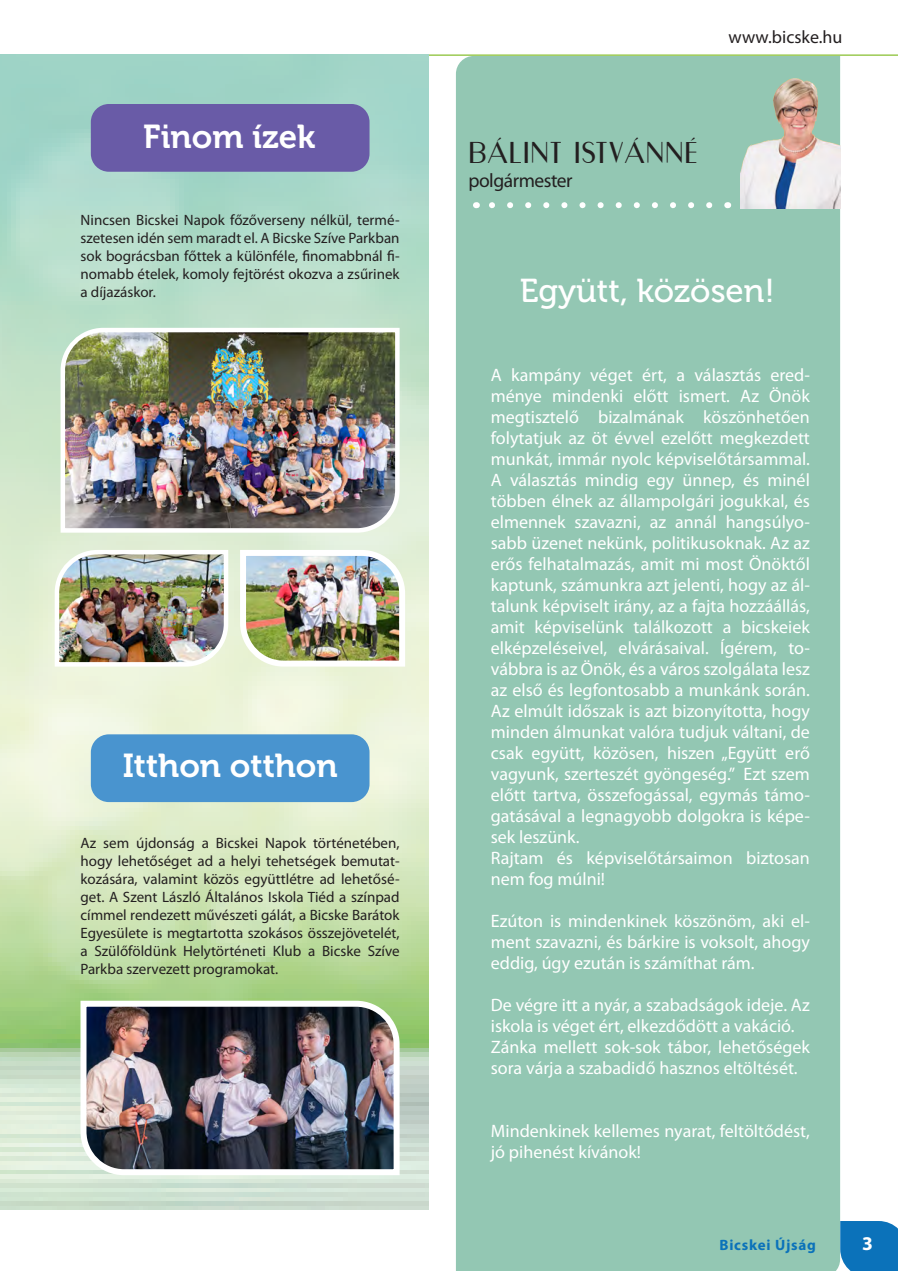
<style>
.page{position:relative;width:898px;height:1271px;background:#fff}
.page>*{position:absolute;margin:0;border:0;box-sizing:border-box;transform-origin:0 0}
.t1{font:33px "Museo 700";color:#fff}
.Head_2_reverse{font:33px "Museo 500";color:#fff}
.HIIRCIM{font:30px "Monterey FLF";letter-spacing:.03em;color:#231f20}
.HIIRCIM-2{font:19.5px "Myriad Pro";letter-spacing:-.025em;color:#231f20}
.t2{font:700 19.5px "Myriad Pro";color:#fff}
.Body_reverse{font:18px/21px "Myriad Pro";color:#fff}
.Subheading{font:18px "Myriad Pro";color:#231f20}
.Body_text{font:15px/18px "Myriad Pro";color:#231f20;text-align:justify}
.t3{font:700 15px "Myriad Pro";letter-spacing:.05em;color:#0b72ba}
</style>
<div class="page">
<div style="left:456px;top:56px;width:384px;height:1215px;background:#93c7b3"></div>
<svg style="left:485px;top:202px;width:224px;height:6px"></svg>
<img style="left:740px;top:63px;width:100px;height:145px">
<hr style="left:0;top:54px;width:897px;height:2px;background:#9bca53">
<img style="left:0;top:54px;width:428px;height:1155px">
<div style="left:91px;top:104px;width:278px;height:68px;background:#695ba7;border-radius:18px"></div>
<div style="left:91px;top:734px;width:278px;height:68px;background:#4994cf;border-radius:18px"></div>
<img style="left:77px;top:997px;width:325px;height:181px">
<img style="left:58px;top:325px;width:344px;height:210px">
<img style="left:237px;top:547px;width:171px;height:122px">
<img style="left:52px;top:548px;width:178px;height:121px">
<div style="left:840px;top:1221px;width:58px;height:50px;background:#0b72ba"></div>
<p class="t1" style="left:143px;top:118px;width:173px">Finom ízek</p>
<p class="Body_text" style="left:80px;top:210px;width:320px">Nincsen Bicskei Napok főzőverseny nélkül, termé&shy;szetesen idén sem maradt el. A Bicske Szíve Parkban sok bográcsban főttek a különféle, finomabbnál fi&shy;nomabb ételek, komoly fejtörést okozva a zsűrinek a díjazáskor.</p>
<p class="t1" style="left:123px;top:747px;width:216px">Itthon otthon</p>
<p class="Body_text" style="left:80px;top:834px;width:320px">Az sem újdonság a Bicskei Napok történetében, hogy lehetőséget ad a helyi tehetségek bemutat&shy;kozására, valamint közös együttlétre ad lehetősé&shy;get. A Szent László Általános Iskola Tiéd a színpad címmel rendezett művészeti gálát, a Bicske Barátok Egyesülete is megtartotta szokásos összejövetelét, a Szülőföldünk Helytörténeti Klub a Bicske Szíve Parkba szervezett programokat.</p>
<p class="Subheading" style="left:728px;top:26px;width:115px">www.bicske.hu</p>
<p class="HIIRCIM" style="left:468px;top:137px;width:231px">BÁLINT ISTVÁNNÉ</p>
<p class="HIIRCIM-2" style="left:468px;top:168px;width:106px">polgármester</p>
<p class="Head_2_reverse" style="left:520px;top:273px;width:256px">Együtt, közösen!</p>
<p class="Body_reverse" style="left:491px;top:364px;width:320px;text-align:justify">A kampány véget ért, a választás ered&shy;ménye mindenki előtt ismert. Az Önök megtisztelő bizalmának köszönhetően folytatjuk az öt évvel ezelőtt megkezdett munkát, immár nyolc képviselőtársammal.<br>A választás mindig egy ünnep, és minél többen élnek az állampolgári jogukkal, és elmennek szavazni, az annál hangsúlyo&shy;sabb üzenet nekünk, politikusoknak. Az az erős felhatalmazás, amit mi most Önöktől kaptunk, számunkra azt jelenti, hogy az ál&shy;talunk képviselt irány, az a fajta hozzáállás, amit képviselünk találkozott a bicskeiek elképzeléseivel, elvárásaival. Ígérem, to&shy;vábbra is az Önök, és a város szolgálata lesz az első és legfontosabb a munkánk során.<br>Az elmúlt időszak is azt bizonyította, hogy minden álmunkat valóra tudjuk váltani, de csak együtt, közösen, hiszen „Együtt erő vagyunk, szerteszét gyöngeség.” Ezt szem előtt tartva, összefogással, egymás támo&shy;gatásával a legnagyobb dolgokra is képe&shy;sek leszünk.</p>
<p class="Body_reverse" style="left:491px;top:847px;width:320px">Rajtam és képviselőtársaimon biztosan nem fog múlni!</p>
<p class="Body_reverse" style="left:491px;top:910px;width:320px;text-align:justify">Ezúton is mindenkinek köszönöm, aki el&shy;ment szavazni, és bárkire is voksolt, ahogy eddig, úgy ezután is számíthat rám.</p>
<p class="Body_reverse" style="left:491px;top:994px;width:320px">De végre itt a nyár, a szabadságok ideje. Az iskola is véget ért, elkezdődött a vakáció.</p>
<p class="Body_reverse" style="left:491px;top:1036px;width:320px">Zánka mellett sok-sok tábor, lehetőségek sora várja a szabadidő hasznos eltöltését.</p>
<p class="Body_reverse" style="left:491px;top:1120px;width:320px">Mindenkinek kellemes nyarat, feltöltődést, jó pihenést kívánok!</p>
<p class="t3" style="left:719px;top:1234px;width:98px">Bicskei Újság</p>
<p class="t2" style="left:861px;top:1230px;width:12px">3</p>
</div>
